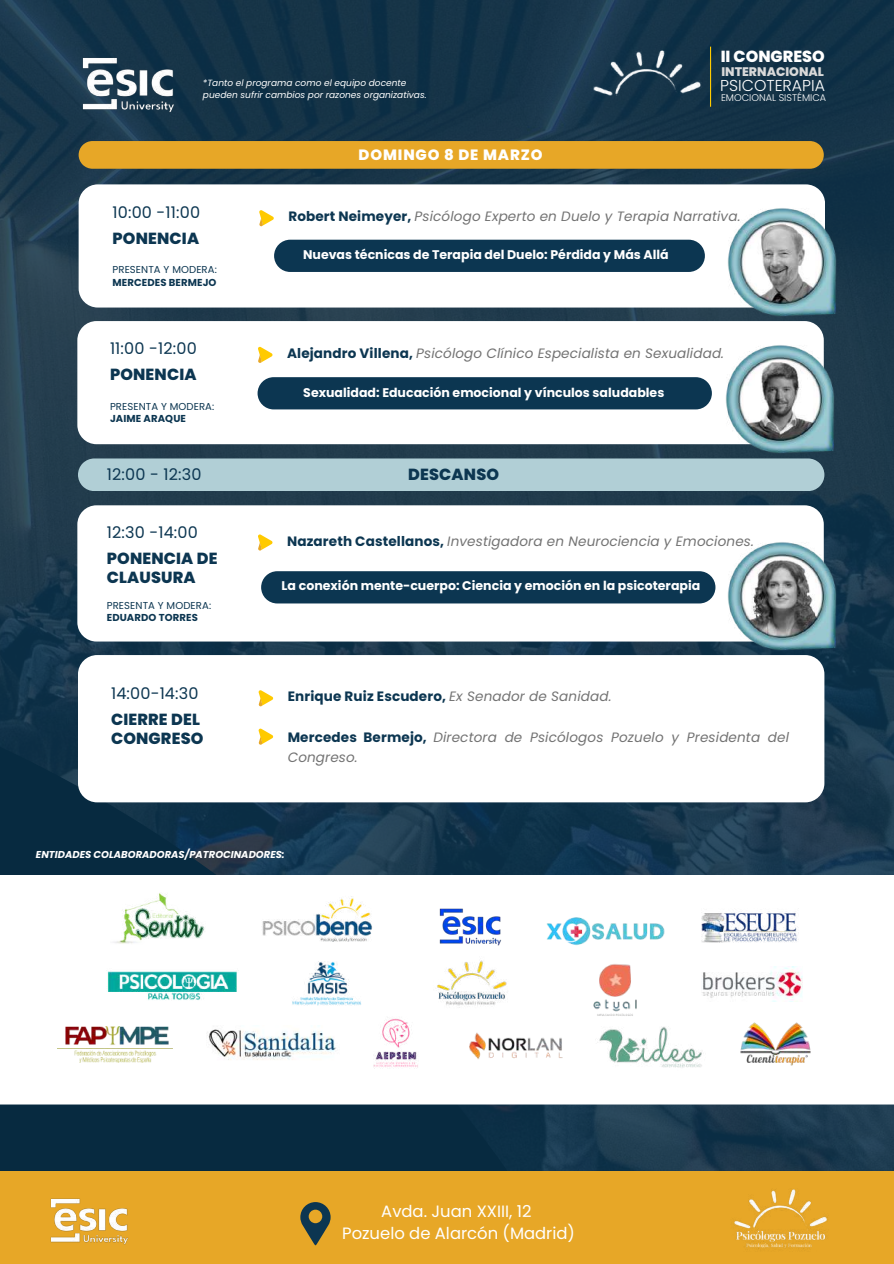
<style>
.page{position:relative;width:894px;height:1264px;background:#fff}
.page>*{position:absolute;margin:0;border:0;box-sizing:border-box;transform-origin:0 0}
.t1{font:16.35px/22.2px "Poppins";color:#fff;text-align:center}
.t2{font:800 16.05px/19.2px "Poppins";letter-spacing:.01em;color:#0c3651}
.t3{font:16.05px "Poppins";letter-spacing:.01em;color:#0c3651}
.t4{font:800 16.05px "Poppins";color:#fff}
.t5{font:300 15.75px "Poppins";color:#fff}
.t6{font:800 14.85px "Poppins";letter-spacing:.055em;color:#fff}
.t7{font:italic 13.5px/20.2px "Poppins";letter-spacing:.01em;color:#737373}
.t8{font:700 13.5px "Poppins";letter-spacing:.01em;color:#0c3651}
.t9{font:700 12.6px "Poppins";color:#fff}
.t10{font:800 12.45px "Poppins";color:#d9d9d9}
.t11{font:10.05px "Poppins";letter-spacing:.01em;color:#0c3651}
.t12{font:700 10.05px "Poppins";letter-spacing:.01em;color:#0c3651}
.t13{font:italic 700 10.05px "Poppins";color:#fff}
.t14{font:300 9.75px "Poppins";color:#fff}
.t15{font:italic 9px/12px "Poppins";color:#fff}
.s1{font-weight:700;font-style:normal;color:#0c3651}
.s2{font-weight:400;font-style:italic;color:#737373}
</style>
<div class="page">
<img style="left:0;top:0;width:893px;height:1170px">
<svg style="left:0;top:626px;width:678px;height:544px;background:#113249"></svg>
<div style="left:79px;top:184px;width:745px;height:123px;background:#fff;border-radius:19px"></div>
<svg style="left:259px;top:210px;width:15px;height:16px"></svg>
<img style="left:721px;top:203px;width:119px;height:119px">
<svg style="left:79px;top:141px;width:744px;height:28px;background:#e3a427"></svg>
<div style="left:78px;top:458px;width:746px;height:33px;background:#b1cfd6"></div>
<div style="left:77px;top:505px;width:746px;height:136px;background:#fff;border-radius:19px"></div>
<svg style="left:258px;top:534px;width:15px;height:17px"></svg>
<img style="left:721px;top:537px;width:119px;height:119px">
<div style="left:261px;top:571px;width:454px;height:32px;background:#0c3651;border-radius:16px"></div>
<img style="left:77px;top:34px;width:103px;height:102px">
<div style="left:78px;top:655px;width:746px;height:147px;background:#fff;border-radius:19px"></div>
<svg style="left:258px;top:690px;width:15px;height:16px"></svg>
<svg style="left:258px;top:728px;width:15px;height:17px"></svg>
<svg style="left:0;top:874px;width:893px;height:230px"></svg>
<div style="left:0;top:1170px;width:893px;height:93px;background:#e7a727"></div>
<img style="left:696px;top:1170px;width:165px;height:79px">
<img style="left:50px;top:1198px;width:78px;height:47px">
<svg style="left:300px;top:1202px;width:30px;height:43px"></svg>
<img style="left:436px;top:892px;width:68px;height:64px">
<img style="left:544px;top:897px;width:121px;height:67px">
<img style="left:107px;top:968px;width:131px;height:32px">
<img style="left:258px;top:861px;width:118px;height:90px">
<img style="left:110px;top:892px;width:96px;height:52px">
<img style="left:701px;top:908px;width:97px;height:39px">
<img style="left:291px;top:961px;width:71px;height:44px">
<img style="left:595px;top:1026px;width:110px;height:44px">
<img style="left:576px;top:950px;width:77px;height:78px">
<img style="left:453px;top:1018px;width:132px;height:52px">
<img style="left:207px;top:1025px;width:133px;height:37px">
<img style="left:701px;top:966px;width:101px;height:35px">
<img style="left:367px;top:1016px;width:57px;height:54px">
<img style="left:421px;top:956px;width:98px;height:55px">
<img style="left:57px;top:1025px;width:115px;height:37px">
<div style="left:274px;top:240px;width:430px;height:32px;background:#0c3651;border-radius:16px"></div>
<hr style="left:709px;top:47px;width:2px;height:60px;background:#ffca00">
<img style="left:564px;top:21px;width:161px;height:75px">
<div style="left:77px;top:321px;width:746px;height:123px;background:#fff;border-radius:19px"></div>
<svg style="left:258px;top:346px;width:15px;height:17px"></svg>
<img style="left:720px;top:339px;width:119px;height:119px">
<div style="left:257px;top:377px;width:454px;height:32px;background:#0c3651;border-radius:16px"></div>
<img style="left:738px;top:1016px;width:72px;height:50px">
<p class="t15" style="left:203px;top:76px;width:225px">*Tanto el programa como el equipo docente pueden sufrir cambios por razones organizativas.</p>
<p class="t6" style="left:358px;top:144px;width:185px">DOMINGO 8 DE MARZO</p>
<p class="t4" style="left:720px;top:45px;width:105px">II CONGRESO</p>
<p class="t10" style="left:721px;top:63px;width:104px">INTERNACIONAL</p>
<p class="t5" style="left:720px;top:74px;width:106px">PSICOTERAPIA</p>
<p class="t14" style="left:720px;top:90px;width:107px">EMOCIONAL SISTÉMICA</p>
<p class="t3" style="left:112px;top:201px;width:89px">10:00 -11:00</p>
<p class="t2" style="left:112px;top:228px;width:88px">PONENCIA</p>
<p class="t11" style="left:112px;top:262px;width:106px">PRESENTA Y MODERA:</p>
<p class="t12" style="left:112px;top:275px;width:105px">MERCEDES BERMEJO</p>
<p class="t3" style="left:110px;top:337px;width:88px">11:00 -12:00</p>
<p class="t2" style="left:110px;top:365px;width:88px">PONENCIA</p>
<p class="t11" style="left:110px;top:399px;width:106px">PRESENTA Y MODERA:</p>
<p class="t12" style="left:110px;top:412px;width:77px">JAIME ARAQUE</p>
<p class="t7" style="left:288px;top:206px;width:453px"><span class="s1">Robert Neimeyer,</span> Psicólogo Experto en Duelo y Terapia Narrativa.</p>
<p class="t9" style="left:303px;top:246px;width:367px">Nuevas técnicas de Terapia del Duelo: Pérdida y Más Allá</p>
<p class="t7" style="left:287px;top:343px;width:438px"><span class="s1">Alejandro Villena,</span> Psicólogo Clínico Especialista en Sexualidad.</p>
<p class="t9" style="left:303px;top:384px;width:362px">Sexualidad: Educación emocional y vínculos saludables</p>
<p class="t3" style="left:107px;top:463px;width:96px">12:00 - 12:30</p>
<p class="t2" style="left:408px;top:464px;width:92px">DESCANSO</p>
<p class="t3" style="left:107px;top:521px;width:93px">12:30 -14:00</p>
<p class="t2" style="left:107px;top:548px;width:112px">PONENCIA DE<br>CLAUSURA</p>
<p class="t11" style="left:107px;top:598px;width:106px">PRESENTA Y MODERA:</p>
<p class="t12" style="left:107px;top:611px;width:93px">EDUARDO TORRES</p>
<p class="t3" style="left:111px;top:682px;width:89px">14:00-14:30</p>
<p class="t2" style="left:111px;top:710px;width:94px">CIERRE DEL<br>CONGRESO</p>
<p class="t7" style="left:287px;top:531px;width:468px"><span class="s1">Nazareth Castellanos,</span> Investigadora en Neurociencia y Emociones.</p>
<p class="t9" style="left:281px;top:577px;width:420px">La conexión mente-cuerpo: Ciencia y emoción en la psicoterapia</p>
<p class="t8" style="left:287px;top:686px;width:325px">Enrique Ruiz Escudero, <span class="s2">Ex Senador de Sanidad.</span></p>
<p class="t7" style="left:287px;top:726px;width:502px"><span class="s1">Mercedes Bermejo,</span> Directora de Psicólogos Pozuelo y Presidenta del<br>Congreso.</p>
<p class="t13" style="left:36px;top:847px;width:250px">ENTIDADES COLABORADORAS/PATROCINADORES:</p>
<p class="t1" style="left:342px;top:1199px;width:234px">Avda. Juan XXIII, 12<br>Pozuelo de Alarcón (Madrid)</p>
</div>
